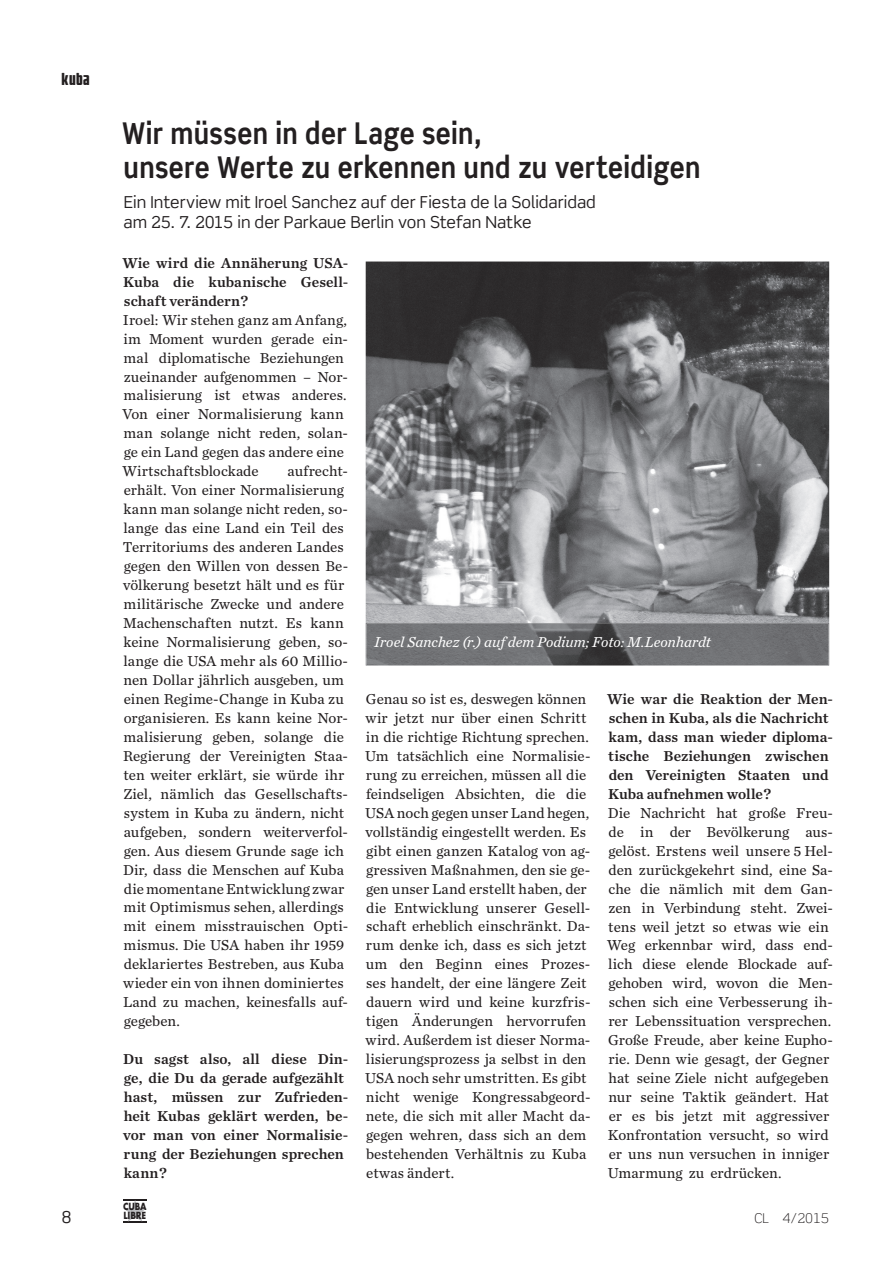
<style>
.page{position:relative;width:893px;height:1263px;background:#fff}
.page>*{position:absolute;margin:0;border:0;box-sizing:border-box;transform-origin:0 0}
.t1{font:700 30px/34.2px "Scene Pro";letter-spacing:.015em;color:#231f20;scale:.87 1}
.t2{font:16.5px/19.8px "Scene Pro";color:#231f20}
.t3{font:900 16.5px "Fidel";color:#231f20}
.t4{font:15px/18.9px "Chronicle Text G2";letter-spacing:.005em;color:#231f20}
.t5{font:15px/18.9px "Chronicle Text G2 Semi";letter-spacing:.005em;color:#231f20}
.t6{font:italic 15px "Chronicle Text G2";color:#fff}
.t7{font:300 13.5px "Scene Pro";color:#231f20}
.t8{font:700 10.8px/9.8px "Futura";letter-spacing:-.015em;color:#231f20;scale:.84 1}
</style>
<div class="page">
<hr style="left:123px;top:1199px;width:24px;height:2px;background:#231f20">
<svg style="left:123px;top:1200px;width:24px;height:22px"></svg>
<img style="left:366px;top:261px;width:463px;height:362px">
<img style="left:366px;top:623px;width:463px;height:42px">
<img style="left:366px;top:624px;width:462px;height:41px">
<p class="t3" style="left:62px;top:70px;width:30px">kuba</p>
<h1 class="t1" style="left:122px;top:115px;width:666px">Wir müssen in der Lage sein,<br>unsere Werte zu erkennen und zu verteidigen</h1>
<p class="t2" style="left:123px;top:192px;width:474px">Ein Interview mit Iroel Sanchez auf der Fiesta de la Solidaridad am 25. 7. 2015 in der Parkaue Berlin von Stefan Natke</p>
<p class="t5" style="left:123px;top:252px;width:227px;text-align:justify">Wie wird die Annäherung USA-Kuba die kubanische Gesell&shy;schaft verändern?</p>
<p class="t4" style="left:122px;top:309px;width:227px">Iroel: Wir stehen ganz am Anfang, im Moment wurden gerade ein&shy;mal diplomatische Beziehungen zueinander aufgenommen – Nor&shy;malisierung ist etwas anderes.<br>Von einer Normalisierung kann man solange nicht reden, solan&shy;ge ein Land gegen das andere eine<br>Wirtschaftsblockade</p>
<p class="t4" style="left:123px;top:461px;width:227px;text-indent:165px">aufrecht&shy;erhält. Von einer Normalisierung kann man solange nicht reden, so&shy;lange das eine Land ein Teil des<br>Territoriums des anderen Landes gegen den Willen von dessen Be&shy;völkerung besetzt hält und es für militärische Zwecke und andere<br>Machenschaften nutzt. Es kann keine Normalisierung geben, so&shy;lange die USA mehr als 60 Millio&shy;nen Dollar jährlich ausgeben, um einen Regime-Change in Kuba zu organisieren. Es kann keine Nor&shy;malisierung geben, solange die<br>Regierung der Vereinigten Staa&shy;ten weiter erklärt, sie würde ihr<br>Ziel, nämlich das Gesellschafts&shy;system in Kuba zu ändern, nicht aufgeben, sondern weiterverfol&shy;gen. Aus diesem Grunde sage ich<br>Dir, dass die Menschen auf Kuba die momentane Entwicklung zwar mit Optimismus sehen, allerdings mit einem misstrauischen Opti&shy;mismus. Die USA haben ihr 1959 deklariertes Bestreben, aus Kuba wieder ein von ihnen dominiertes<br>Land zu machen, keinesfalls auf&shy;gegeben.</p>
<p class="t5" style="left:123px;top:1049px;width:227px">Du sagst also, all diese Din&shy;ge, die Du da gerade aufgezählt hast, müssen zur Zufrieden&shy;heit Kubas geklärt werden, be&shy;vor man von einer Normalisie&shy;rung der Beziehungen sprechen kann?</p>
<p class="t6" style="left:374px;top:630px;width:338px">Iroel Sanchez (r.) auf dem Podium; Foto: M.Leonhardt</p>
<p class="t4" style="left:365px;top:689px;width:227px">Genau so ist es, deswegen können wir jetzt nur über einen Schritt in die richtige Richtung sprechen.<br>Um tatsächlich eine Normalisie&shy;rung zu erreichen, müssen all die feindseligen Absichten, die die<br>USA noch gegen unser Land hegen, vollständig eingestellt werden. Es gibt einen ganzen Katalog von ag&shy;gressiven Maßnahmen, den sie ge&shy;gen unser Land erstellt haben, der die Entwicklung unserer Gesell&shy;schaft erheblich einschränkt. Da&shy;rum denke ich, dass es sich jetzt um den Beginn eines Prozes&shy;ses handelt, der eine längere Zeit dauern wird und keine kurzfris&shy;tigen Änderungen hervorrufen wird. Außerdem ist dieser Norma&shy;lisierungsprozess ja selbst in den<br>USA noch sehr umstritten. Es gibt nicht wenige Kongressabgeord&shy;nete, die sich mit aller Macht da&shy;gegen wehren, dass sich an dem bestehenden Verhältnis zu Kuba etwas ändert.</p>
<p class="t5" style="left:607px;top:689px;width:227px">Wie war die Reaktion der Men&shy;schen in Kuba, als die Nachricht kam, dass man wieder diploma&shy;tische Beziehungen zwischen den Vereinigten Staaten und<br>Kuba aufnehmen wolle?</p>
<p class="t4" style="left:607px;top:802px;width:227px">Die Nachricht hat große Freu&shy;de in der Bevölkerung aus&shy;gelöst. Erstens weil unsere 5 Hel&shy;den zurückgekehrt sind, eine Sa&shy;che die nämlich mit dem Gan&shy;zen in Verbindung steht. Zwei&shy;tens weil jetzt so etwas wie ein<br>Weg erkennbar wird, dass end&shy;lich diese elende Blockade auf&shy;gehoben wird, wovon die Men&shy;schen sich eine Verbesserung ih&shy;rer Lebenssituation versprechen.<br>Große Freude, aber keine Eupho&shy;rie. Denn wie gesagt, der Gegner hat seine Ziele nicht aufgegeben nur seine Taktik geändert. Hat er es bis jetzt mit aggressiver<br>Konfrontation versucht, so wird er uns nun versuchen in inniger<br>Umarmung zu erdrücken.</p>
<p class="t2" style="left:62px;top:1206px;width:12px">8</p>
<p class="t8" style="left:123px;top:1201px;width:30px">CUBA<br>LIBRE</p>
<p class="t7" style="left:754px;top:1209px;width:76px">CL 4/2015</p>
</div>
